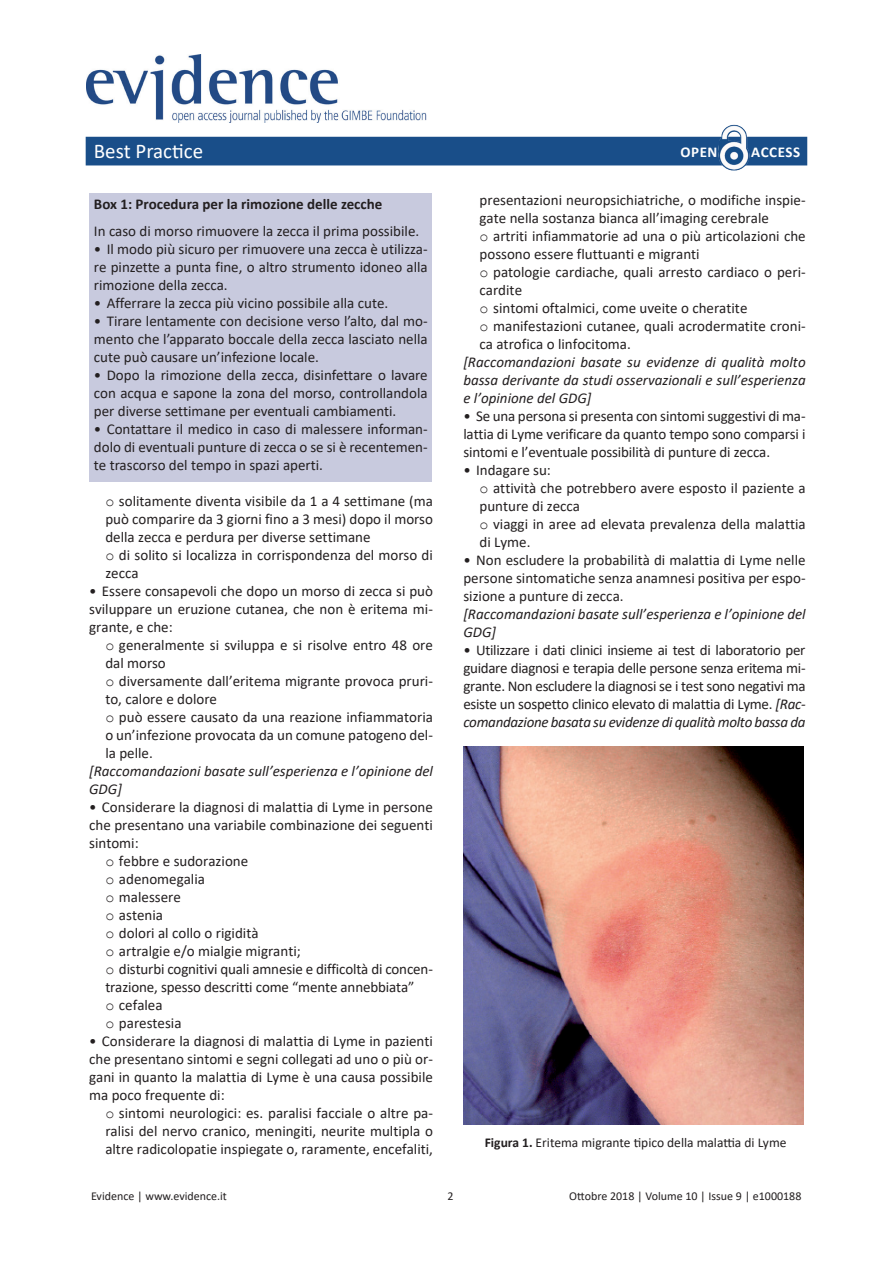
<style>
.page{position:relative;width:893px;height:1263px;background:#fff}
.page>*{position:absolute;margin:0;border:0;box-sizing:border-box;transform-origin:0 0}
.t1{font:21px "Calibri";color:#fff}
.t2{font:15px/18px "Calibri";color:#231f20;text-align:justify}
.t3{font:italic 15px/18px "Calibri";color:#231f20}
.t4{font:700 15px "Calibri";color:#231f20}
.t5{font:700 15px "Calibri";letter-spacing:.04em;color:#fff}
.t6{font:13.5px "Calibri";color:#231f20}
.t7{font:12px "Calibri";color:#231f20}
.s1{font-family:"Courier New"}
.s2{font-style:italic}
.s3{font-weight:700}
</style>
<div class="page">
<div style="left:86px;top:137px;width:721px;height:28px;background:#194e89"></div>
<img style="left:86px;top:54px;width:341px;height:68px">
<img style="left:717px;top:124px;width:34px;height:47px">
<div style="left:90px;top:193px;width:342px;height:289px;background:#c8cade"></div>
<img style="left:463px;top:746px;width:341px;height:378px">
<h1 class="t1" style="left:94px;top:136px;width:111px">Best Practice</h1>
<p class="t5" style="left:680px;top:141px;width:39px">OPEN</p>
<p class="t5" style="left:751px;top:141px;width:51px">ACCESS</p>
<p class="t4" style="left:94px;top:193px;width:290px">Box 1: Procedura per la rimozione delle zecche</p>
<p class="t2" style="left:94px;top:222px;width:327px">In caso di morso rimuovere la zecca il prima possibile.</p>
<p class="t2" style="left:94px;top:240px;width:335px">• Il modo più sicuro per rimuovere una zecca è utilizza&shy;re pinzette a punta fine, o altro strumento idoneo alla rimozione della zecca.</p>
<p class="t2" style="left:94px;top:294px;width:296px">• Afferrare la zecca più vicino possibile alla cute.</p>
<p class="t2" style="left:94px;top:312px;width:335px">• Tirare lentamente con decisione verso l’alto, dal mo&shy;mento che l’apparato boccale della zecca lasciato nella cute può causare un’infezione locale.</p>
<p class="t2" style="left:94px;top:366px;width:335px">• Dopo la rimozione della zecca, disinfettare o lavare con acqua e sapone la zona del morso, controllandola per diverse settimane per eventuali cambiamenti.</p>
<p class="t2" style="left:94px;top:420px;width:335px">• Contattare il medico in caso di malessere informan&shy;dolo di eventuali punture di zecca o se si è recentemen&shy;te trascorso del tempo in spazi aperti.</p>
<p class="t2" style="left:105px;top:491px;width:329px;text-align:left"><span class="s1">o</span> solitamente diventa visibile da 1 a 4 settimane (ma può comparire da 3 giorni fino a 3 mesi) dopo il morso della zecca e perdura per diverse settimane<br><span class="s1">o</span> di solito si localizza in corrispondenza del morso di zecca</p>
<p class="t2" style="left:89px;top:581px;width:345px">• Essere consapevoli che dopo un morso di zecca si può sviluppare un eruzione cutanea, che non è eritema mi&shy;grante, e che:</p>
<p class="t2" style="left:105px;top:635px;width:329px;text-align:left"><span class="s1">o</span> generalmente si sviluppa e si risolve entro 48 ore dal morso<br><span class="s1">o</span> diversamente dall’eritema migrante provoca pruri&shy;to, calore e dolore<br><span class="s1">o</span> può essere causato da una reazione infiammatoria o un’infezione provocata da un comune patogeno del&shy;la pelle.</p>
<p class="t3" style="left:89px;top:761px;width:345px">[Raccomandazioni basate sull’esperienza e l’opinione del<br>GDG]</p>
<p class="t2" style="left:89px;top:797px;width:345px">• Considerare la diagnosi di malattia di Lyme in persone</p>
<p class="t2" style="left:89px;top:815px;width:345px">che presentano una variabile combinazione dei seguenti</p>
<p class="t2" style="left:89px;top:833px;width:51px">sintomi:</p>
<p class="t2" style="left:105px;top:851px;width:144px"><span class="s1">o</span> febbre e sudorazione</p>
<p class="t2" style="left:105px;top:869px;width:101px"><span class="s1">o</span> adenomegalia</p>
<p class="t2" style="left:105px;top:887px;width:77px"><span class="s1">o</span> malessere</p>
<p class="t2" style="left:105px;top:905px;width:59px"><span class="s1">o</span> astenia</p>
<p class="t2" style="left:105px;top:923px;width:155px"><span class="s1">o</span> dolori al collo o rigidità</p>
<p class="t2" style="left:105px;top:941px;width:197px"><span class="s1">o</span> artralgie e/o mialgie migranti;</p>
<p class="t2" style="left:105px;top:959px;width:329px"><span class="s1">o</span> disturbi cognitivi quali amnesie e difficoltà di concen-</p>
<p class="t2" style="left:105px;top:977px;width:310px">trazione, spesso descritti come “mente annebbiata”</p>
<p class="t2" style="left:105px;top:995px;width:59px"><span class="s1">o</span> cefalea</p>
<p class="t2" style="left:105px;top:1013px;width:78px"><span class="s1">o</span> parestesia</p>
<p class="t2" style="left:89px;top:1031px;width:345px">• Considerare la diagnosi di malattia di Lyme in pazienti che presentano sintomi e segni collegati ad uno o più or&shy;gani in quanto la malattia di Lyme è una causa possibile ma poco frequente di:</p>
<p class="t2" style="left:105px;top:1103px;width:329px"><span class="s1">o</span> sintomi neurologici: es. paralisi facciale o altre pa&shy;ralisi del nervo cranico, meningiti, neurite multipla o altre radicolopatie inspiegate o, raramente, encefaliti,</p>
<p class="t2" style="left:480px;top:190px;width:328px;text-align:left">presentazioni neuropsichiatriche, o modifiche inspie&shy;gate nella sostanza bianca all’imaging cerebrale<br><span class="s1">o</span> artriti infiammatorie ad una o più articolazioni che possono essere fluttuanti e migranti<br><span class="s1">o</span> patologie cardiache, quali arresto cardiaco o peri&shy;cardite<br><span class="s1">o</span> sintomi oftalmici, come uveite o cheratite<br><span class="s1">o</span> manifestazioni cutanee, quali acrodermatite croni&shy;ca atrofica o linfocitoma.</p>
<p class="t3" style="left:463px;top:352px;width:344px;text-align:justify">[Raccomandazioni basate su evidenze di qualità molto bassa derivante da studi osservazionali e sull’esperienza e l’opinione del GDG]</p>
<p class="t2" style="left:463px;top:406px;width:344px">• Se una persona si presenta con sintomi suggestivi di ma&shy;lattia di Lyme verificare da quanto tempo sono comparsi i sintomi e l’eventuale possibilità di punture di zecca.</p>
<p class="t2" style="left:479px;top:460px;width:328px;text-align:left;text-indent:-16px">• Indagare su:<br><span class="s1">o</span> attività che potrebbero avere esposto il paziente a punture di zecca<br><span class="s1">o</span> viaggi in aree ad elevata prevalenza della malattia di Lyme.</p>
<p class="t2" style="left:463px;top:550px;width:344px">• Non escludere la probabilità di malattia di Lyme nelle persone sintomatiche senza anamnesi positiva per espo&shy;sizione a punture di zecca.</p>
<p class="t3" style="left:463px;top:604px;width:344px">[Raccomandazioni basate sull’esperienza e l’opinione del<br>GDG]</p>
<p class="t2" style="left:463px;top:640px;width:344px">• Utilizzare i dati clinici insieme ai test di laboratorio per guidare diagnosi e terapia delle persone senza eritema mi&shy;grante. Non escludere la diagnosi se i test sono negativi ma esiste un sospetto clinico elevato di malattia di Lyme. <span class="s2">[Rac&shy;comandazione basata su evidenze di qualità molto bassa da</span></p>
<p class="t6" style="left:485px;top:1133px;width:303px"><span class="s3">Figura 1.</span> Eritema migrante tipico della malattia di Lyme</p>
<p class="t7" style="left:91px;top:1188px;width:137px">Evidence | www.evidence.it</p>
<p class="t7" style="left:447px;top:1188px;width:8px">2</p>
<p class="t7" style="left:569px;top:1188px;width:234px">Ottobre 2018 | Volume 10 | Issue 9 | e1000188</p>
</div>
